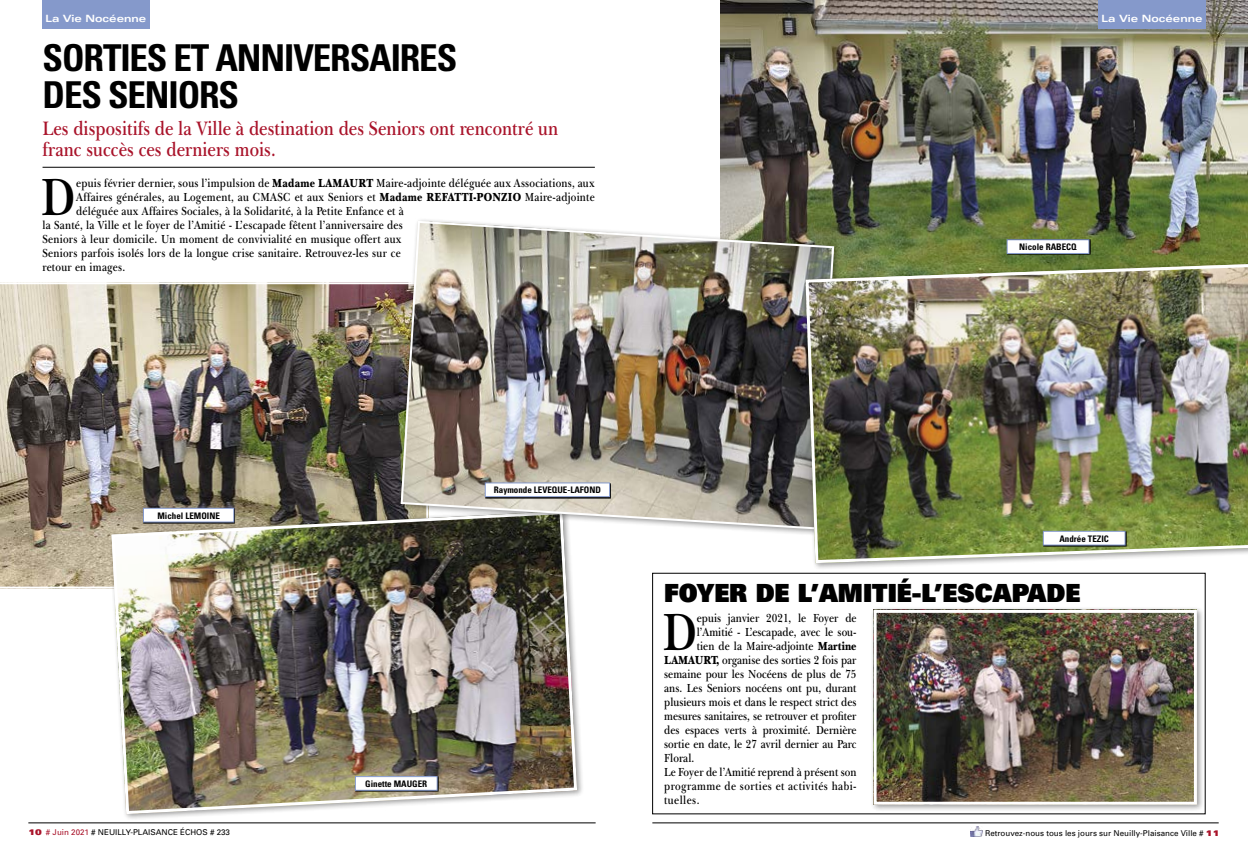
<style>
.page{position:relative;width:1248px;height:851px;background:#fff}
.page>*{position:absolute;margin:0;border:0;box-sizing:border-box;transform-origin:0 0}
.t1{font:600 53.7px "New Baskerville IT Cby BT";color:#000;scale:.85 1}
.t2{font:700 condensed 37px/37px "Univers";letter-spacing:-.03em;color:#000}
.t3{font:900 25px "Univers";color:#000;scale:.95 1}
.t4{font:600 20px/21px "New Baskerville IT Cby BT";color:#a9132a;scale:.85 1}
.t5{font:600 12px "New Baskerville IT Cby BT";letter-spacing:.02em;color:#000;scale:.85 1}
.t6{font:600 12px "New Baskerville IT Cby BT";color:#000;scale:.85 1}
.t7{font:600 12px "New Baskerville IT Cby BT";letter-spacing:.04em;color:#000;scale:.85 1}
.t8{font:700 expanded 10px "Univers";color:#fff}
.t9{font:700 condensed 9px "Univers";color:#000}
.t10{font:8px "Univers";color:#000}
.s1{font-weight:900}
.s2{font-weight:900;font-stretch:expanded;color:#a9132a}
.s3{color:#a9132a}
</style>
<div class="page">
<hr style="left:652px;top:822px;width:566px;height:1px;background:#000">
<svg style="left:970px;top:826px;width:12px;height:10px"></svg>
<hr style="left:28px;top:822px;width:567px;height:1px;background:#000">
<img style="left:720px;top:0;width:527px;height:260px">
<hr style="left:43px;top:167px;width:552px;height:1px;background:#000">
<div style="left:1097px;top:0;width:108px;height:28px;background:#8599cb"></div>
<div style="left:43px;top:0;width:107px;height:28px;background:#8599cb"></div>
<svg style="left:1007px;top:240px;width:83px;height:15px"></svg>
<div style="left:1007px;top:240px;width:81px;height:13px;background:#fff"></div>
<div style="left:1006px;top:239px;width:83px;height:15px;border:1px solid #8599cb"></div>
<div style="left:870px;top:606px;width:334px;height:205px;background:#000;opacity:.4"></div>
<img style="left:877px;top:613px;width:315px;height:187px">
<div style="left:873px;top:609px;width:323px;height:195px;border:3px solid #fff"></div>
<img style="left:0;top:282px;width:397px;height:305px">
<div style="left:108px;top:507px;width:476px;height:313px;background:#000;opacity:.4"></div>
<img style="left:110px;top:509px;width:468px;height:306px">
<svg style="left:355px;top:776px;width:83px;height:15px"></svg>
<div style="left:355px;top:776px;width:82px;height:14px;background:#fff"></div>
<div style="left:355px;top:776px;width:82px;height:14px;border:1px solid #8599cb"></div>
<div style="left:397px;top:217px;width:444px;height:319px;background:#000;opacity:.4"></div>
<img style="left:399px;top:220px;width:436px;height:310px">
<svg style="left:485px;top:483px;width:125px;height:15px"></svg>
<div style="left:485px;top:483px;width:124px;height:13px;background:#fff"></div>
<div style="left:485px;top:482px;width:124px;height:15px;border:1px solid #8599cb"></div>
<div style="left:802px;top:260px;width:445px;height:310px;background:#000;opacity:.4"></div>
<img style="left:803px;top:262px;width:444px;height:302px">
<div style="left:1043px;top:531px;width:83px;height:15px;background:#49546c"></div>
<div style="left:1043px;top:531px;width:81px;height:14px;background:#fff"></div>
<div style="left:1042px;top:531px;width:83px;height:14px;border:1px solid #8599cb"></div>
<p class="t8" style="left:45px;top:13px;width:102px">La Vie Nocéenne</p>
<p class="t8" style="left:1101px;top:13px;width:102px">La Vie Nocéenne</p>
<h2 class="t2" style="left:43px;top:39px;width:416px">SORTIES ET ANNIVERSAIRES<br>DES SENIORS</h2>
<h3 class="t4" style="left:43px;top:117px;width:608px">Les dispositifs de la Ville à destination des Seniors ont rencontré un franc succès ces derniers mois.</h3>
<h1 class="t1" style="left:40px;top:163px;width:42px">D</h1>
<p class="t5" style="left:76px;top:175px;width:611px">epuis février dernier, sous l’impulsion de <span class="s1">Madame LAMAURT</span> Maire-adjointe déléguée aux Associations, aux</p>
<p class="t5" style="left:76px;top:189px;width:611px">Affaires générales, au Logement, au CMASC et aux Seniors et <span class="s1">Madame REFATTI-PONZIO</span> Maire-adjointe</p>
<p class="t5" style="left:76px;top:203px;width:387px">déléguée aux Affaires Sociales, à la Solidarité, à la Petite Enfance et à</p>
<p class="t5" style="left:43px;top:217px;width:425px">la Santé, la Ville et le foyer de l’Amitié - L’escapade fêtent l’anniversaire des</p>
<p class="t5" style="left:43px;top:231px;width:424px">Seniors à leur domicile. Un moment de convivialité en musique offert aux</p>
<p class="t5" style="left:43px;top:245px;width:423px">Seniors parfois isolés lors de la longue crise sanitaire. Retrouvez-les sur ce</p>
<p class="t5" style="left:43px;top:259px;width:99px">retour en images.</p>
<p class="t9" style="left:1019px;top:241px;width:59px">Nicole RABECQ</p>
<p class="t9" style="left:157px;top:510px;width:64px">Michel LEMOINE</p>
<p class="t9" style="left:365px;top:778px;width:64px">Ginette MAUGER</p>
<p class="t9" style="left:494px;top:484px;width:108px">Raymonde LEVEQUE-LAFOND</p>
<p class="t9" style="left:1059px;top:533px;width:51px">Andrée TEZIC</p>
<h3 class="t3" style="left:664px;top:576px;width:439px">FOYER DE L’AMITIÉ-L’ESCAPADE</h3>
<h1 class="t1" style="left:662px;top:598px;width:42px">D</h1>
<p class="t6" style="left:696px;top:610px;width:189px">epuis janvier 2021, le Foyer de</p>
<p class="t6" style="left:696px;top:624px;width:189px">l’Amitié - L’escapade, avec le sou-</p>
<p class="t6" style="left:696px;top:638px;width:189px">tien de la Maire-adjointe <span class="s1">Martine</span></p>
<p class="t6" style="left:664px;top:652px;width:228px"><span class="s1">LAMAURT,</span> organise des sorties 2 fois par</p>
<p class="t6" style="left:664px;top:666px;width:228px">semaine pour les Nocéens de plus de 75</p>
<p class="t6" style="left:664px;top:680px;width:228px">ans. Les Seniors nocéens ont pu, durant</p>
<p class="t6" style="left:664px;top:694px;width:228px">plusieurs mois et dans le respect strict des</p>
<p class="t6" style="left:664px;top:708px;width:228px">mesures sanitaires, se retrouver et profiter</p>
<p class="t6" style="left:664px;top:722px;width:228px">des espaces verts à proximité. Dernière</p>
<p class="t6" style="left:664px;top:736px;width:228px">sortie en date, le 27 avril dernier au Parc</p>
<p class="t5" style="left:664px;top:750px;width:37px">Floral.</p>
<p class="t6" style="left:664px;top:764px;width:228px">Le Foyer de l’Amitié reprend à présent son</p>
<p class="t7" style="left:664px;top:778px;width:228px">programme de sorties et activités habi-</p>
<p class="t7" style="left:664px;top:792px;width:43px">tuelles.</p>
<p class="t10" style="left:28px;top:826px;width:203px"><span class="s2">10</span> <span class="s3"># Juin 2021</span> # NEUILLY-PLAISANCE ÉCHOS # 233</p>
<p class="t10" style="left:984px;top:827px;width:236px">Retrouvez-nous tous les jours sur Neuilly-Plaisance Ville # <span class="s2">11</span></p>
</div>
